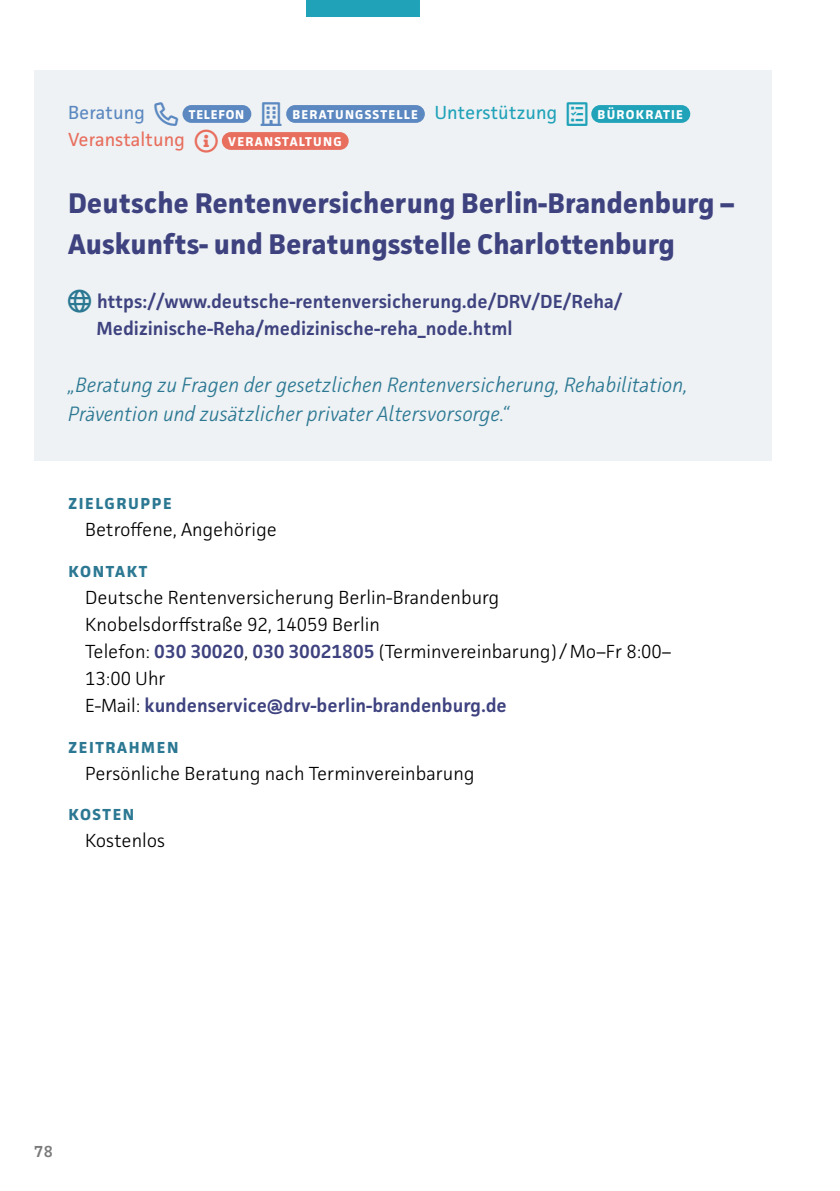
<style>
.page{position:relative;width:840px;height:1191px;background:#fff}
.page>*{position:absolute;margin:0;border:0;box-sizing:border-box;transform-origin:0 0}
.Angebot__Titel{font:700 28.4px/40.4px "Facit";color:#3e427f}
.Icons__Unterkategori{font:23.8px "Font Awesome 5 Pro";color:#5b88c0}
.Icons__Unterkategori-2{font:23.8px "Font Awesome 5 Pro";color:#20a2b9}
.Icons__Unterkategori-3{font:23.8px "Font Awesome 5 Pro";color:#e86e5e}
.Angebot__Einleitung{font:italic 300 20.8px/29.8px "Facit";color:#2c7893}
.Angebot__Fließtext{font:300 19px/27px "Facit";color:#000}
.t1{font:600 19px/27px "Facit";color:#3e427f}
.Angebot__Kategorie{font:19px "Facit";color:#20a2b9}
.Angebot__Kategorie-2{font:19px "Facit";color:#e86e5e}
.Angebot__Kategorie-3{font:19px "Facit";color:#5b88c0}
.Angebot__Abschnittst{font:700 16px "Facit";letter-spacing:.1em;color:#2c7893}
.t2{font:600 16px "Facit";color:#7c7b7b}
.Angebot__Unterkatego{font:700 12.8px "Facit";letter-spacing:.095em;color:#fff}
.Angebot__Unterkatego-2{font:700 12.8px "Facit";letter-spacing:.06em;color:#fff}
.s1{font-weight:600;color:#3e427f}
</style>
<div class="page">
<div style="left:306px;top:0;width:114px;height:17px;background:#20a2b9"></div>
<div style="left:34px;top:70px;width:737px;height:88px;background:#eef2f4"></div>
<div style="left:34px;top:158px;width:737px;height:137px;background:#eef2f4"></div>
<div style="left:34px;top:259px;width:737px;height:115px;background:#eef2f4"></div>
<div style="left:34px;top:342px;width:737px;height:118px;background:#eef2f4"></div>
<div style="left:183px;top:106px;width:67px;height:16px;background:#5b88c0;border-radius:8px"></div>
<div style="left:182px;top:105px;width:69px;height:18px;border:2px solid #5b88c0;border-radius:8px"></div>
<div style="left:287px;top:106px;width:136px;height:16px;background:#5b88c0;border-radius:8px"></div>
<div style="left:286px;top:105px;width:138px;height:18px;border:2px solid #5b88c0;border-radius:8px"></div>
<div style="left:592px;top:106px;width:96px;height:16px;background:#20a2b9;border-radius:8px"></div>
<div style="left:591px;top:105px;width:98px;height:18px;border:2px solid #20a2b9;border-radius:8px"></div>
<div style="left:223px;top:133px;width:124px;height:16px;background:#e86e5e;border-radius:8px"></div>
<div style="left:222px;top:132px;width:126px;height:18px;border:2px solid #e86e5e;border-radius:8px"></div>
<p class="Angebot__Kategorie-3" style="left:68px;top:100px;width:78px">Beratung</p>
<p class="Icons__Unterkategori" style="left:154px;top:102px;width:25px">□■●▼</p>
<p class="Angebot__Unterkatego-2" style="left:189px;top:106px;width:57px">TELEFON</p>
<p class="Icons__Unterkategori" style="left:261px;top:102px;width:22px">◆●■</p>
<p class="Angebot__Unterkatego" style="left:292px;top:106px;width:127px">BERATUNGSSTELLE</p>
<p class="Angebot__Kategorie" style="left:434px;top:100px;width:124px">Unterstützung</p>
<p class="Icons__Unterkategori-2" style="left:566px;top:102px;width:22px">●●□▼</p>
<p class="Angebot__Unterkatego" style="left:597px;top:106px;width:87px">BÜROKRATIE</p>
<p class="Angebot__Kategorie-2" style="left:68px;top:127px;width:118px">Veranstaltung</p>
<p class="Icons__Unterkategori-3" style="left:194px;top:129px;width:25px">■□●</p>
<p class="Angebot__Unterkatego" style="left:228px;top:133px;width:115px">VERANSTALTUNG</p>
<p class="Angebot__Titel" style="left:68px;top:183px;width:667px">Deutsche Rentenversicherung Berlin-Brandenburg –<br>Auskunfts- und Beratungsstelle Charlottenburg</p>
<p class="t1" style="left:96px;top:287px;width:527px">https://www.deutsche-rentenversicherung.de/DRV/DE/Reha/<br>Medizinische-Reha/medizinische-reha_node.html</p>
<p class="Angebot__Einleitung" style="left:68px;top:369px;width:620px">„Beratung zu Fragen der gesetzlichen Rentenversicherung, Rehabilitation,<br>Prävention und zusätzlicher privater Altersvorsorge.“</p>
<p class="Angebot__Abschnittst" style="left:68px;top:494px;width:105px">ZIELGRUPPE</p>
<p class="Angebot__Fließtext" style="left:85px;top:516px;width:193px">Betroffene, Angehörige</p>
<p class="Angebot__Abschnittst" style="left:68px;top:561px;width:80px">KONTAKT</p>
<p class="Angebot__Fließtext" style="left:85px;top:583px;width:587px">Deutsche Rentenversicherung Berlin-Brandenburg<br>Knobelsdorffstraße 92, 14059 Berlin<br>Telefon: <span class="s1">030 30020</span>, <span class="s1">030 30021805</span> (Terminvereinbarung) /Mo–Fr 8:00– 13:00 Uhr<br>E-Mail: <span class="s1">kundenservice@drv-berlin-brandenburg.de</span></p>
<p class="Angebot__Abschnittst" style="left:68px;top:737px;width:111px">ZEITRAHMEN</p>
<p class="Angebot__Fließtext" style="left:85px;top:759px;width:390px">Persönliche Beratung nach Terminvereinbarung</p>
<p class="Angebot__Abschnittst" style="left:68px;top:804px;width:67px">KOSTEN</p>
<p class="Angebot__Fließtext" style="left:85px;top:826px;width:81px">Kostenlos</p>
<p class="t2" style="left:34px;top:1141px;width:20px">78</p>
</div>
